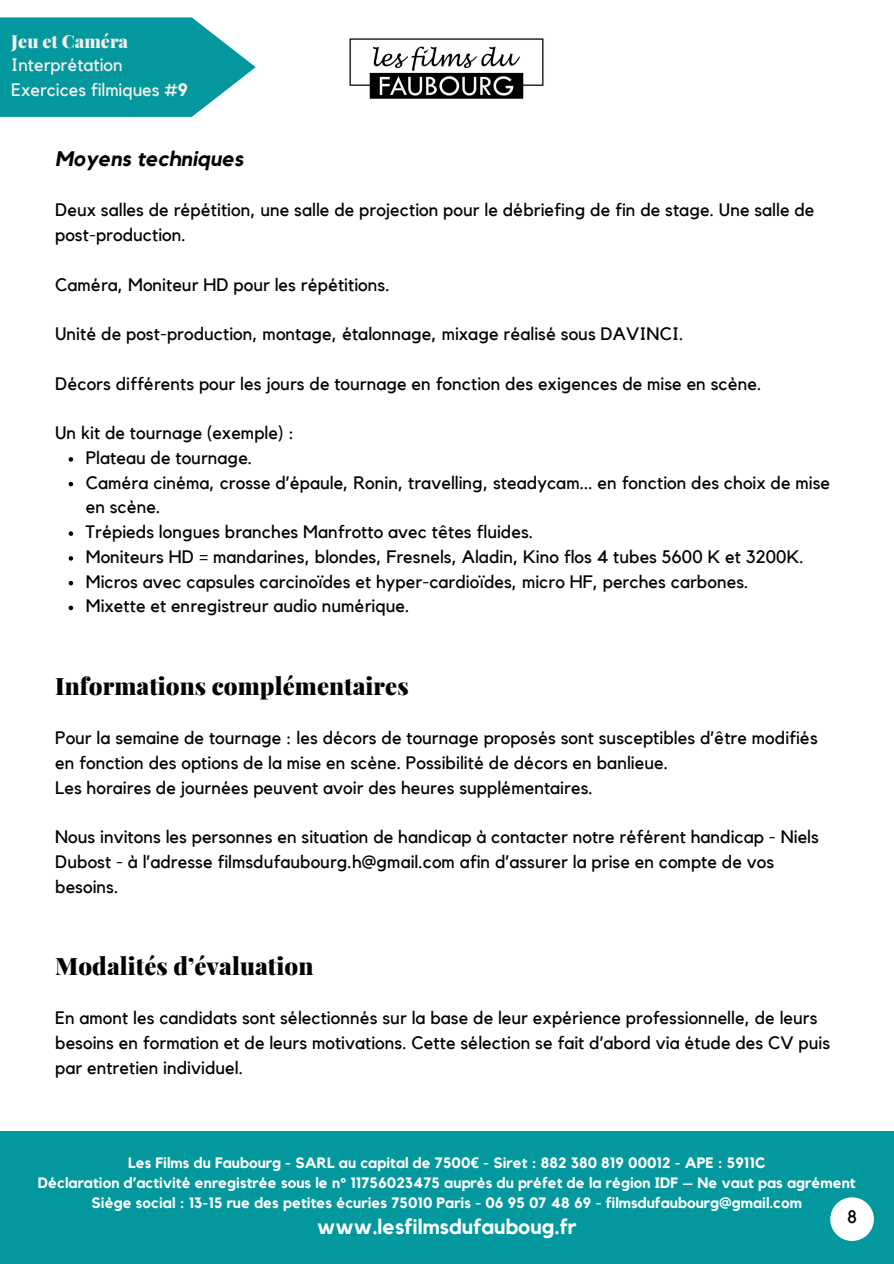
<style>
.page{position:relative;width:894px;height:1264px;background:#fff}
.page>*{position:absolute;margin:0;border:0;box-sizing:border-box;transform-origin:0 0}
.t1{font:900 24px "Playfair Display";letter-spacing:.005em;color:#030303}
.t2{font:700 21px "Kollektif";letter-spacing:.005em;color:#fff}
.t3{font:italic 700 21px "Kollektif";letter-spacing:.005em;color:#030303}
.t4{font:18px/24.8px "Kollektif";letter-spacing:.005em;color:#030303}
.t5{font:18px/24.2px "Kollektif";color:#f2f1ec}
.t6{font:18px "Kollektif";color:#000}
.t7{font:700 15px "Kollektif";letter-spacing:.005em;color:#fff}
.s1{font-family:"Playfair Display";font-weight:900}
.s2{font-weight:700}
.s3{font-family:"Noto Sans"}
</style>
<div class="page">
<div style="left:0;top:1131px;width:893px;height:132px;background:#03989e"></div>
<svg style="left:69px;top:457px;width:4px;height:4px"></svg>
<svg style="left:69px;top:482px;width:4px;height:4px"></svg>
<svg style="left:69px;top:531px;width:4px;height:5px"></svg>
<svg style="left:69px;top:556px;width:4px;height:4px"></svg>
<svg style="left:69px;top:581px;width:4px;height:4px"></svg>
<svg style="left:69px;top:605px;width:4px;height:5px"></svg>
<div style="left:830px;top:1197px;width:43px;height:43px;background:#fff;border-radius:50%"></div>
<img style="left:349px;top:38px;width:195px;height:61px">
<svg style="left:0;top:17px;width:255px;height:100px;background:#22a4a9"></svg>
<p class="t5" style="left:11px;top:30px;width:178px"><span class="s1">Jeu et Caméra<br></span>Interprétation<br>Exercices filmiques <span class="s2">#9</span></p>
<h3 class="t3" style="left:55px;top:149px;width:190px">Moyens techniques</h3>
<h3 class="t4" style="left:55px;top:198px;width:760px">Deux salles de répétition, une salle de projection pour le débriefing de fin de stage. Une salle de post-production.</h3>
<h3 class="t4" style="left:55px;top:272px;width:336px">Caméra, Moniteur HD pour les répétitions.</h3>
<h3 class="t4" style="left:55px;top:322px;width:629px">Unité de post-production, montage, étalonnage, mixage réalisé sous DAVINCI.</h3>
<p class="t4" style="left:55px;top:371px;width:707px">Décors différents pour les jours de tournage en fonction des exigences de mise en scène.</p>
<p class="t4" style="left:55px;top:421px;width:240px">Un kit de tournage (exemple) :</p>
<p class="t4" style="left:86px;top:446px;width:168px">Plateau de tournage.</p>
<p class="t4" style="left:86px;top:470px;width:745px">Caméra cinéma, crosse d’épaule, Ronin, travelling, steadycam... en fonction des choix de mise en scène.</p>
<p class="t4" style="left:86px;top:520px;width:449px">Trépieds longues branches Manfrotto avec têtes fluides.</p>
<p class="t4" style="left:86px;top:545px;width:719px">Moniteurs HD = mandarines, blondes, Fresnels, Aladin, Kino flos 4 tubes 5600 K et 3200K.</p>
<h1 class="t4" style="left:86px;top:569px;width:664px">Micros avec capsules carcinoïdes et hyper-cardioïdes, micro HF, perches carbones.</h1>
<h3 class="t4" style="left:86px;top:594px;width:325px">Mixette et enregistreur audio numérique.</h3>
<h3 class="t1" style="left:55px;top:668px;width:355px">Informations complémentaires</h3>
<h1 class="t4" style="left:55px;top:726px;width:764px">Pour la semaine de tournage : les décors de tournage proposés sont susceptibles d’être modifiés en fonction des options de la mise en scène. Possibilité de décors en banlieue.<br>Les horaires de journées peuvent avoir des heures supplémentaires.</h1>
<h3 class="t4" style="left:55px;top:825px;width:765px">Nous invitons les personnes en situation de handicap à contacter notre référent handicap - Niels<br>Dubost - à l’adresse filmsdufaubourg.h@gmail.com afin d’assurer la prise en compte de vos besoins.</h3>
<p class="t1" style="left:55px;top:948px;width:260px">Modalités d’évaluation</p>
<p class="t4" style="left:55px;top:1006px;width:776px">En amont les candidats sont sélectionnés sur la base de leur expérience professionnelle, de leurs besoins en formation et de leurs motivations. Cette sélection se fait d’abord via étude des CV puis par entretien individuel.</p>
<h3 class="t7" style="left:128px;top:1155px;width:638px">Les Films du Faubourg - SARL au capital de 7500<span class="s3">€</span> - Siret : 882 380 819 00012 - APE : 5911C</h3>
<p class="t7" style="left:38px;top:1175px;width:819px">Déclaration d’activité enregistrée sous le n° 11756023475 auprès du préfet de la région IDF – Ne vaut pas agrément</p>
<h2 class="t7" style="left:92px;top:1195px;width:711px">Siège social : 13-15 rue des petites écuries 75010 Paris - 06 95 07 48 69 - filmsdufaubourg@gmail.com</h2>
<h3 class="t2" style="left:317px;top:1216px;width:261px">www.lesfilmsdufauboug.fr</h3>
<p class="t6" style="left:847px;top:1208px;width:11px">8</p>
</div>
